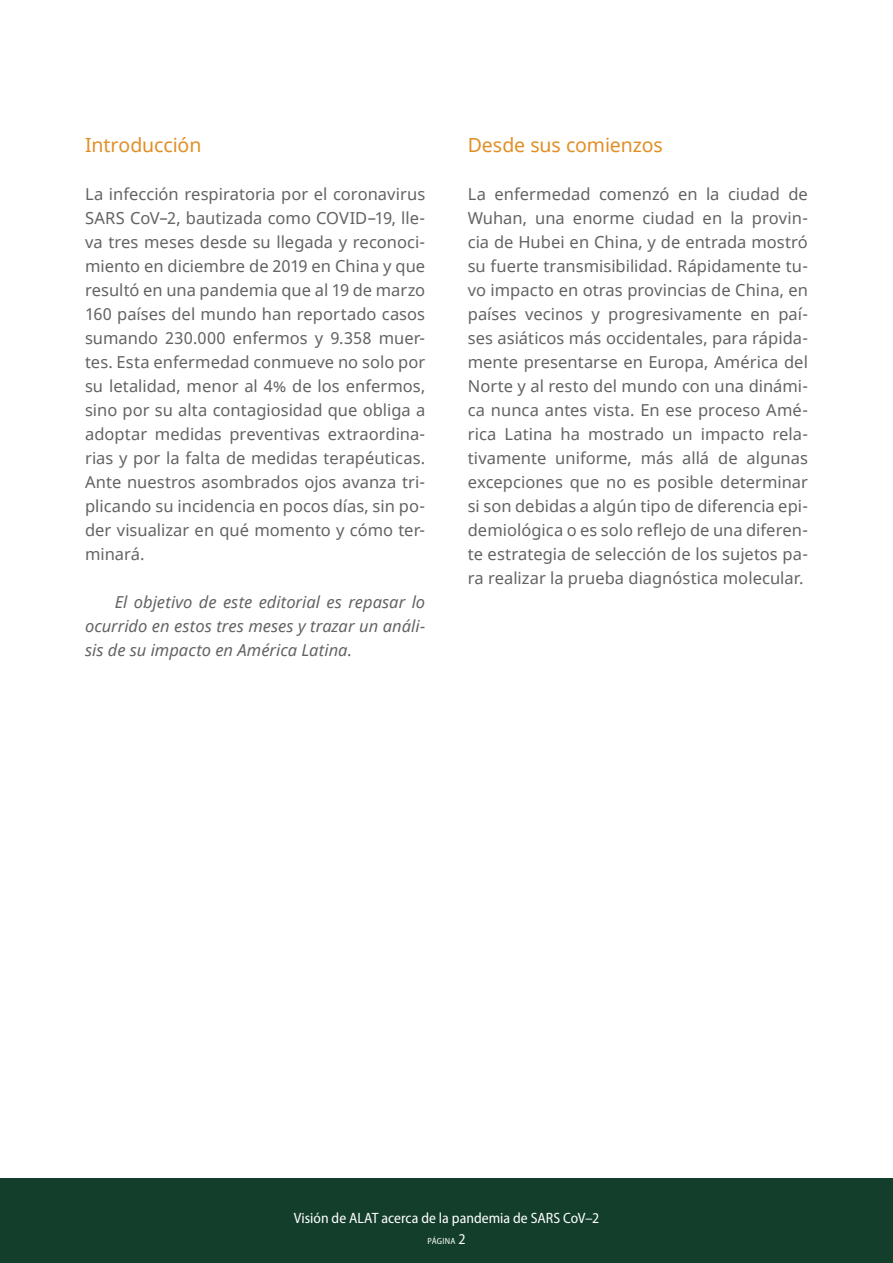
<style>
.page{position:relative;width:893px;height:1263px;background:#fff}
.page>*{position:absolute;margin:0;border:0;box-sizing:border-box;transform-origin:0 0}
.Body_Text{font:19.5px "Noto Sans";letter-spacing:-.005em;color:#e28e25}
.Body_Text-2{font:16.5px/24px "Noto Sans";color:#636366;text-align:justify}
.Body_Text-3{font:italic 16.5px/24px "Noto Sans";color:#636366;text-align:justify}
.t1{font:semi-condensed 15px "Myriad Pro";color:#fff}
.t2{font:semi-condensed 9px "Myriad Pro";letter-spacing:.035em;color:#fff}
.s1{font-style:normal}
.s2{font-size:15px}
</style>
<div class="page">
<div style="left:0;top:1179px;width:892px;height:84px;background:#133e2b"></div>
<p class="Body_Text" style="left:85px;top:131px;width:118px">Introducción</p>
<p class="Body_Text-2" style="left:85px;top:182px;width:342px">La infección respiratoria por el coronavirus SARS CoV–2, bautizada como COVID–19, lle&shy;va tres meses desde su llegada y reconoci&shy;miento en diciembre de 2019 en China y que resultó en una pandemia que al 19 de marzo 160 países del mundo han reportado casos sumando 230.000 enfermos y 9.358 muer&shy;tes. Esta enfermedad conmueve no solo por su letalidad, menor al 4% de los enfermos, sino por su alta contagiosidad que obliga a adoptar medidas preventivas extraordina&shy;rias y por la falta de medidas terapéuticas.<br>Ante nuestros asombrados ojos avanza tri&shy;plicando su incidencia en pocos días, sin po&shy;der visualizar en qué momento y cómo ter&shy;minará.</p>
<p class="Body_Text-3" style="left:85px;top:589px;width:342px;text-indent:30px">El objetivo de este editorial es repasar lo ocurrido en estos tres meses y trazar un análi&shy;sis de su impacto en América Latina<span class="s1">.</span></p>
<p class="Body_Text" style="left:468px;top:131px;width:196px">Desde sus comienzos</p>
<p class="Body_Text-2" style="left:468px;top:182px;width:342px">La enfermedad comenzó en la ciudad de Wuhan, una enorme ciudad en la provin&shy;cia de Hubei en China, y de entrada mostró su fuerte transmisibilidad. Rápidamente tu&shy;vo impacto en otras provincias de China, en países vecinos y progresivamente en paí&shy;ses asiáticos más occidentales, para rápida&shy;mente presentarse en Europa, América del Norte y al resto del mundo con una dinámi&shy;ca nunca antes vista. En ese proceso Amé&shy;rica Latina ha mostrado un impacto rela&shy;tivamente uniforme, más allá de algunas excepciones que no es posible determinar si son debidas a algún tipo de diferencia epi&shy;demiológica o es solo reflejo de una diferen&shy;te estrategia de selección de los sujetos pa&shy;ra realizar la prueba diagnóstica molecular.</p>
<p class="t1" style="left:294px;top:1210px;width:307px">Visión de ALAT acerca de la pandemia de SARS CoV–2</p>
<p class="t2" style="left:427px;top:1236px;width:40px">PÁGINA <span class="s2">2</span></p>
</div>
